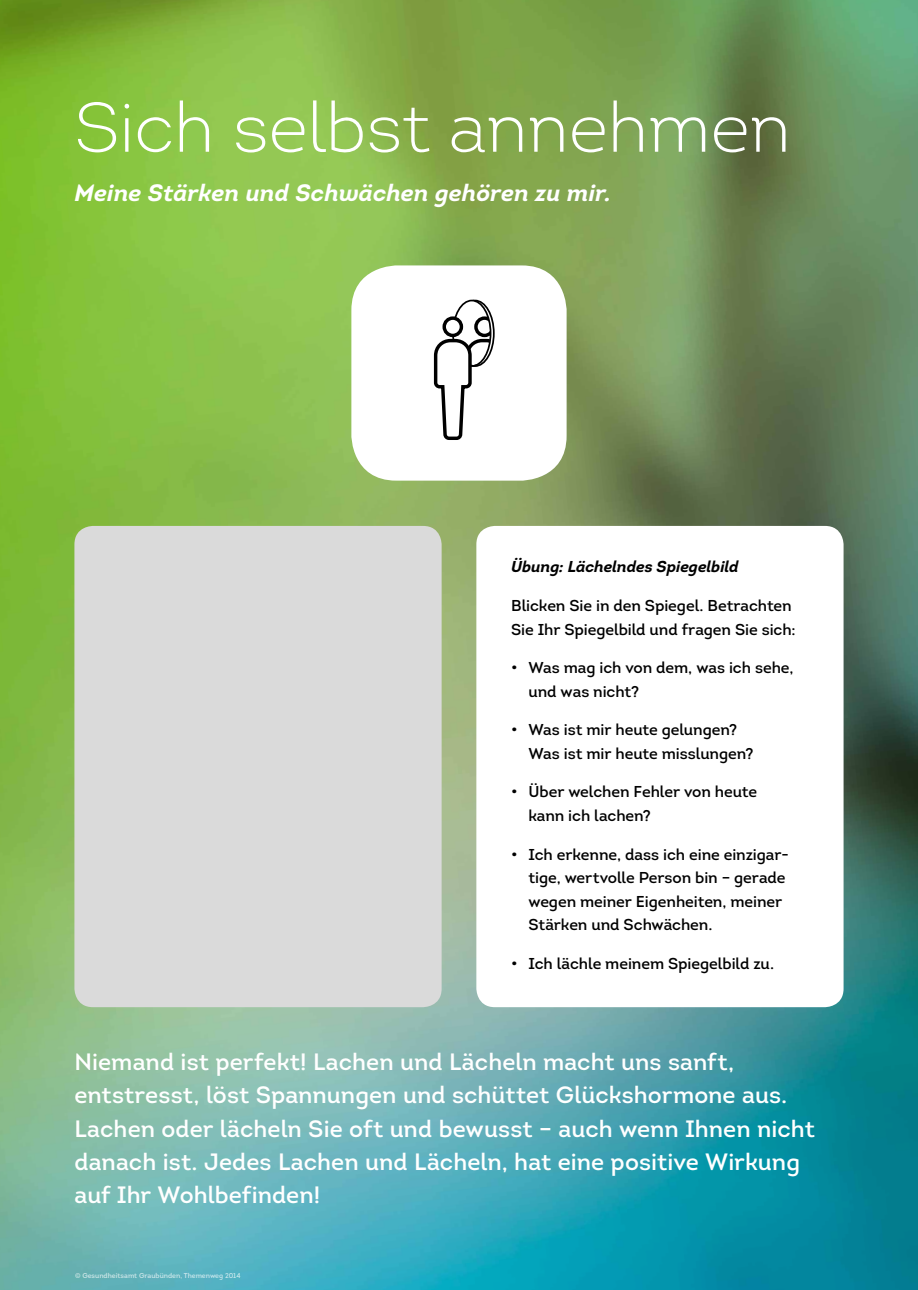
<style>
.page{position:relative;width:918px;height:1290px;background:#fff}
.page>*{position:absolute;margin:0;border:0;box-sizing:border-box;transform-origin:0 0}
.t1{font:300 70px "Intro";color:#fff}
.t2{font:23.62px/33.2px "Intro";letter-spacing:.005em;color:#fff}
.t3{font:italic 700 23.62px "Intro";color:#fff}
.t4{font:15.75px/23.6px "Intro";letter-spacing:-.005em;color:#000}
.t5{font:italic 700 15.75px "Intro";letter-spacing:-.005em;color:#000}
.t6{font:7px "Intro";color:#fff}
</style>
<div class="page">
<img style="left:0;top:0;width:918px;height:1290px">
<div style="left:476px;top:526px;width:367px;height:481px;background:#fff;border-radius:19px"></div>
<div style="left:74px;top:526px;width:367px;height:481px;background:#dadada;border-radius:19px"></div>
<div style="left:351px;top:265px;width:215px;height:216px;background:#fff;border-radius:45px"></div>
<svg style="left:456px;top:300px;width:38px;height:66px"></svg>
<div style="left:455px;top:300px;width:40px;height:67px;border:2px solid #000;border-radius:50%"></div>
<svg style="left:453px;top:300px;width:37px;height:66px"></svg>
<svg style="left:433px;top:316px;width:57px;height:124px"></svg>
<h1 class="t1" style="left:74px;top:84px;width:718px">Sich selbst annehmen</h1>
<h2 class="t3" style="left:74px;top:177px;width:538px">Meine Stärken und Schwächen gehören zu mir.</h2>
<p class="t5" style="left:511px;top:557px;width:229px">Übung: Lächelndes Spiegelbild</p>
<p class="t4" style="left:511px;top:594px;width:286px">Blicken Sie in den Spiegel. Betrachten<br>Sie Ihr Spiegelbild und fragen Sie sich:</p>
<p class="t4" style="left:528px;top:656px;width:267px;text-indent:-17px">• Was mag ich von dem, was ich sehe, und was nicht?</p>
<p class="t4" style="left:528px;top:718px;width:226px;text-indent:-17px">• Was ist mir heute gelungen?<br>Was ist mir heute misslungen?</p>
<p class="t4" style="left:528px;top:780px;width:230px;text-indent:-17px">• Über welchen Fehler von heute kann ich lachen?</p>
<p class="t4" style="left:528px;top:842px;width:262px;text-indent:-17px">• Ich erkenne, dass ich eine einzigar&shy;tige, wertvolle Person bin – gerade wegen meiner Eigenheiten, meiner<br>Stärken und Schwächen.</p>
<p class="t4" style="left:511px;top:951px;width:265px">• Ich lächle meinem Spiegelbild zu.</p>
<p class="t2" style="left:74px;top:1045px;width:742px">Niemand ist perfekt! Lachen und Lächeln macht uns sanft, entstresst, löst Spannungen und schüttet Glückshormone aus.<br>Lachen oder lächeln Sie oft und bewusst – auch wenn Ihnen nicht danach ist. Jedes Lachen und Lächeln, hat eine positive Wirkung auf Ihr Wohlbefinden!</p>
<p class="t6" style="left:75px;top:1271px;width:167px">© Gesundheitsamt Graubünden, Themenweg 2014</p>
</div>
